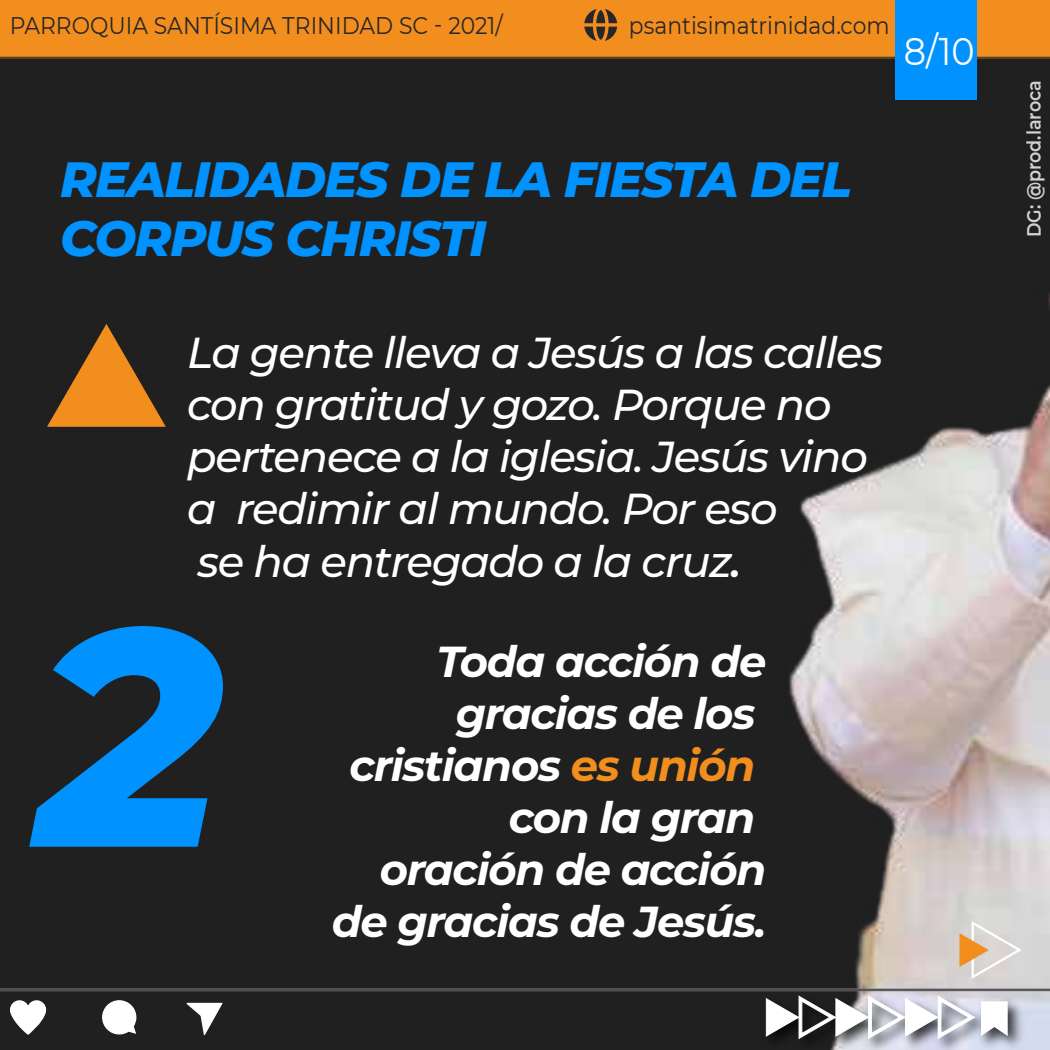
<style>
.page{position:relative;width:1050px;height:1050px;background:#202020}
.page>*{position:absolute;margin:0;border:0;box-sizing:border-box;transform-origin:0 0}
.t1{font:italic 800 309.05px "Montserrat";color:#0092ff}
.t2{font:italic 800 49.61px/59.5px "Montserrat";letter-spacing:-.03em;color:#0092ff}
.t3{font:italic 500 43.4px/52.1px "Montserrat";letter-spacing:-.03em;color:#fff}
.t4{font:italic 700 43.4px/52.1px "Montserrat";letter-spacing:-.03em;color:#fff;text-align:right}
.t5{font:38.5px "Montserrat";color:#fff;scale:.91 1}
.t6{font:24.06px "Montserrat";color:#282628;scale:.91 1}
.t7{font:600 19.25px "Montserrat";color:#fff;scale:.91 1}
.s1{font-weight:600}
.s2{color:#f28e1e}
</style>
<div class="page">
<img style="left:0;top:293px;width:1050px;height:757px">
<div style="left:0;top:0;width:1050px;height:58px;background:#f28e1e"></div>
<hr style="left:0;top:57px;width:1050px;height:2px;background:#282628">
<svg style="left:959px;top:921px;width:63px;height:58px;background:#dfcfbe"></svg>
<img style="left:759px;top:988px;width:236px;height:62px">
<div style="left:895px;top:0;width:82px;height:100px;background:#0092ff"></div>
<svg style="left:9px;top:999px;width:38px;height:38px"></svg>
<svg style="left:101px;top:1000px;width:36px;height:35px"></svg>
<img style="left:974px;top:994px;width:53px;height:56px">
<svg style="left:765px;top:995px;width:244px;height:45px"></svg>
<svg style="left:185px;top:1002px;width:39px;height:36px"></svg>
<svg style="left:584px;top:9px;width:33px;height:32px"></svg>
<hr style="left:0;top:989px;width:1050px;height:2px;background:#282628">
<svg style="left:47px;top:324px;width:119px;height:103px"></svg>
<p class="t6" style="left:10px;top:8px;width:543px">PARROQUIA SANTÍSIMA TRINIDAD SC - 2021/</p>
<p class="t6" style="left:629px;top:8px;width:288px">psantisimatrinidad.com</p>
<p class="t5" style="left:904px;top:24px;width:79px">8/10</p>
<p class="t2" style="left:60px;top:147px;width:793px">REALIDADES DE LA FIESTA DEL<br>CORPUS CHRISTI</p>
<p class="t3" style="left:187px;top:325px;width:697px">La gente lleva a Jesús a las calles con gratitud y gozo. Porque no pertenece a la iglesia. Jesús vino a redimir al mundo. Por eso<br>se ha entregado a la cruz<span class="s1">.</span></p>
<h1 class="t1" style="left:37px;top:510px;width:187px">2</h1>
<p class="t4" style="left:349px;top:633px;width:419px">Toda acción de gracias de los cristianos <span class="s2">es unión </span>con la gran oración de acción</p>
<p class="t4" style="left:332px;top:893px;width:436px">de gracias de Jesús.</p>
<p class="t7" style="left:1021px;top:237px;width:174px;rotate:-90deg">DG: @prod.laroca</p>
</div>
